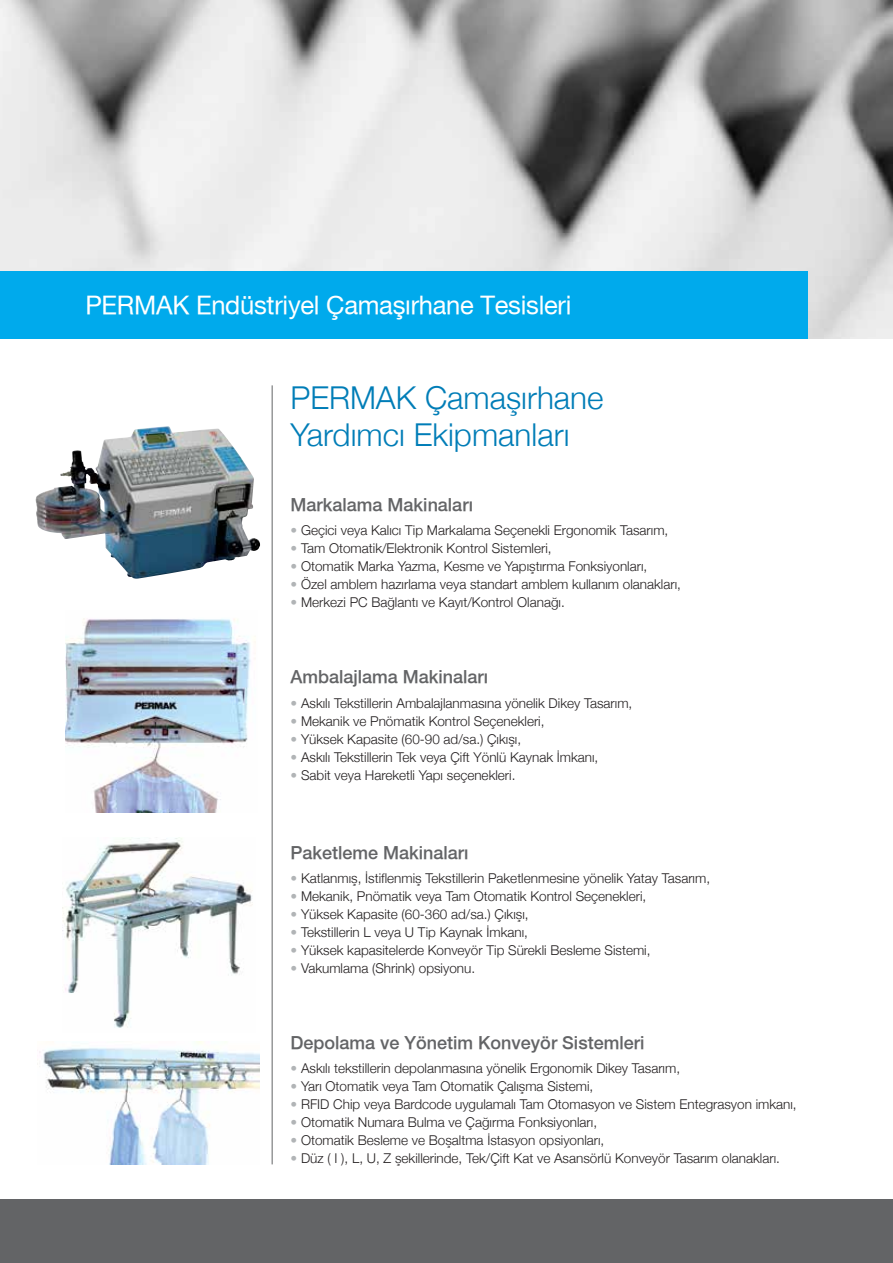
<style>
.page{position:relative;width:893px;height:1263px;background:#fff}
.page>*{position:absolute;margin:0;border:0;box-sizing:border-box;transform-origin:0 0}
.t1{font:300 31.5px/37.5px "Helvetica Neue";color:#007db7}
.t2{font:25.5px "Helvetica T";letter-spacing:-.01em;color:#fff}
.t3{font:18px "Helvetica T Medium";color:#636466}
.t4{font:300 13.5px "Helvetica Neue";color:#231f20}
.s1{color:#b1b4b6}
</style>
<div class="page">
<img style="left:0;top:0;width:893px;height:339px">
<div style="left:0;top:271px;width:808px;height:68px;background:#00aaec"></div>
<div style="left:0;top:1199px;width:893px;height:64px;background:#636466"></div>
<hr style="left:272px;top:385px;width:1px;height:779px;background:#636466">
<img style="left:66px;top:618px;width:190px;height:194px">
<img style="left:62px;top:838px;width:191px;height:190px">
<img style="left:37px;top:1042px;width:223px;height:122px">
<img style="left:35px;top:426px;width:190px;height:153px">
<h2 class="t2" style="left:85px;top:290px;width:488px">PERMAK Endüstriyel Çamaş›rhane Tesisleri</h2>
<h1 class="t1" style="left:291px;top:376px;width:314px">PERMAK Çamaşırhane<br>Yardımcı Ekipmanları</h1>
<h3 class="t3" style="left:291px;top:494px;width:184px">Markalama Makinalar›</h3>
<p class="t4" style="left:291px;top:519px;width:379px"><span class="s1">•</span> Geçici veya Kalıcı Tip Markalama Seçenekli Ergonomik Tasarım,</p>
<p class="t4" style="left:291px;top:537px;width:263px"><span class="s1">•</span> Tam Otomatik/Elektronik Kontrol Sistemleri,</p>
<p class="t4" style="left:291px;top:555px;width:358px"><span class="s1">•</span> Otomatik Marka Yazma, Kesme ve Yapıştırma Fonksiyonları,</p>
<p class="t4" style="left:291px;top:573px;width:392px"><span class="s1">•</span> Özel amblem hazırlama veya standart amblem kullanım olanakları,</p>
<p class="t4" style="left:291px;top:591px;width:276px"><span class="s1">•</span> Merkezi PC Bağlantı ve Kayıt/Kontrol Olanağı.</p>
<h3 class="t3" style="left:291px;top:666px;width:199px">Ambalajlama Makinalar›</h3>
<p class="t4" style="left:291px;top:692px;width:343px"><span class="s1">•</span> Askılı Tekstillerin Ambalajlanmasına yönelik Dikey Tasarım,</p>
<p class="t4" style="left:291px;top:710px;width:255px"><span class="s1">•</span> Mekanik ve Pnömatik Kontrol Seçenekleri,</p>
<p class="t4" style="left:291px;top:728px;width:232px"><span class="s1">•</span> Yüksek Kapasite (60-90 ad/sa.) Çıkışı,</p>
<p class="t4" style="left:291px;top:746px;width:309px"><span class="s1">•</span> Askılı Tekstillerin Tek veya Çift Yönlü Kaynak İmkanı,</p>
<p class="t4" style="left:291px;top:764px;width:226px"><span class="s1">•</span> Sabit veya Hareketli Yapı seçenekleri.</p>
<h3 class="t3" style="left:291px;top:842px;width:180px">Paketleme Makinalar›</h3>
<p class="t4" style="left:291px;top:867px;width:421px"><span class="s1">•</span> Katlanmış, İstiflenmiş Tekstillerin Paketlenmesine yönelik Yatay Tasarım,</p>
<p class="t4" style="left:291px;top:885px;width:357px"><span class="s1">•</span> Mekanik, Pnömatik veya Tam Otomatik Kontrol Seçenekleri,</p>
<p class="t4" style="left:291px;top:903px;width:240px"><span class="s1">•</span> Yüksek Kapasite (60-360 ad/sa.) Çıkışı,</p>
<p class="t4" style="left:291px;top:921px;width:239px"><span class="s1">•</span> Tekstillerin L veya U Tip Kaynak İmkanı,</p>
<p class="t4" style="left:291px;top:939px;width:361px"><span class="s1">•</span> Yüksek kapasitelerde Konveyör Tip Sürekli Besleme Sistemi,</p>
<p class="t4" style="left:291px;top:957px;width:186px"><span class="s1">•</span> Vakumlama (Shrink) opsiyonu.</p>
<h3 class="t3" style="left:291px;top:1031px;width:355px">Depolama ve Yönetim Konveyör Sistemleri</h3>
<p class="t4" style="left:291px;top:1057px;width:391px"><span class="s1">•</span> Askılı tekstillerin depolanmasına yönelik Ergonomik Dikey Tasarım,</p>
<p class="t4" style="left:291px;top:1075px;width:304px"><span class="s1">•</span> Yarı Otomatik veya Tam Otomatik Çalışma Sistemi,</p>
<p class="t4" style="left:291px;top:1093px;width:508px"><span class="s1">•</span> RFID Chip veya Bardcode uygulamalı Tam Otomasyon ve Sistem Entegrasyon imkanı,</p>
<p class="t4" style="left:291px;top:1111px;width:308px"><span class="s1">•</span> Otomatik Numara Bulma ve Çağırma Fonksiyonları,</p>
<p class="t4" style="left:291px;top:1129px;width:315px"><span class="s1">•</span> Otomatik Besleme ve Boşaltma İstasyon opsiyonları,</p>
<p class="t4" style="left:291px;top:1147px;width:491px"><span class="s1">•</span> Düz ( I ), L, U, Z şekillerinde, Tek/Çift Kat ve Asansörlü Konveyör Tasarım olanakları.</p>
</div>
